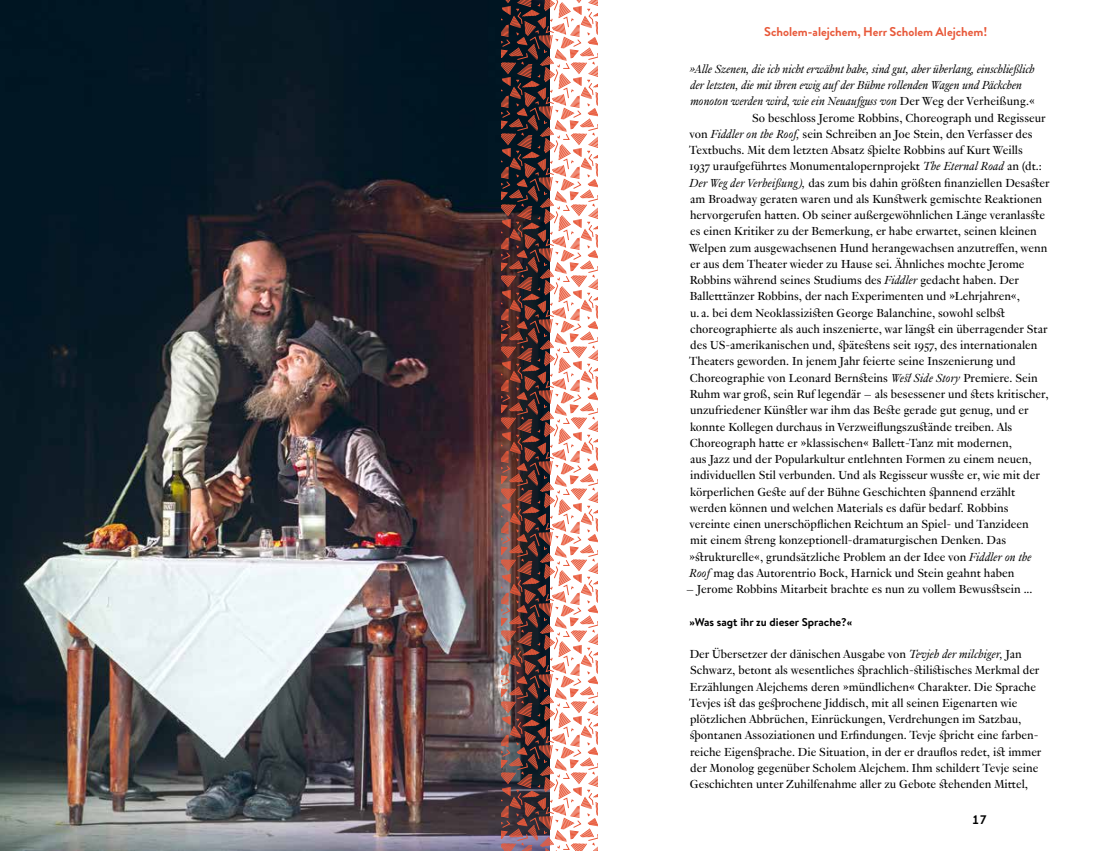
<style>
.page{position:relative;width:1099px;height:851px;background:#fff}
.page>*{position:absolute;margin:0;border:0;box-sizing:border-box;transform-origin:0 0}
.t1{font:12.75px/16.2px "Genath";color:#000}
.t2{font:italic 12.75px "Genath";color:#000}
.t3{font:700 12.75px "Brandon Grotesque";color:#e8593a}
.t4{font:700 12.75px "Brandon Grotesque";color:#000}
.t5{font:700 11.25px "Brandon Text";color:#000}
.s1{font-style:normal}
.s2{font-style:italic}
</style>
<div class="page">
<img style="left:0;top:0;width:501px;height:850px">
<svg style="left:501px;top:0;width:96px;height:850px"></svg>
<p class="t3" style="left:764px;top:22px;width:224px">Scholem-alejchem, Herr Scholem Alejchem!</p>
<p class="t2" style="left:689px;top:60px;width:347px">»Alle Szenen, die ich nicht erwähnt habe, sind gut, aber überlang, einschließlich</p>
<p class="t2" style="left:690px;top:76px;width:333px">der letzten, die mit ihren ewig auf der Bühne rollenden Wagen und Päckchen</p>
<p class="t2" style="left:690px;top:92px;width:346px">monoton werden wird, wie ein Neuaufguss von <span class="s1">Der Weg der Verheißung.«</span></p>
<p class="t1" style="left:752px;top:108px;width:295px">So beschloss Jerome Robbins, Choreograph und Regisseur</p>
<p class="t1" style="left:689px;top:125px;width:344px">von <span class="s2">Fiddler on the Roof,</span> sein Schreiben an Joe Stein, den Verfasser des</p>
<p class="t1" style="left:689px;top:141px;width:335px">Textbuchs. Mit dem letzten Absatz spielte Robbins auf Kurt Weills</p>
<p class="t1" style="left:689px;top:157px;width:354px">1937 uraufgeführtes Monumentalopernprojekt <span class="s2">The Eternal Road</span> an (dt.:</p>
<p class="t1" style="left:689px;top:173px;width:361px"><span class="s2">Der Weg der Verheißung),</span> das zum bis dahin größten finanziellen Desaster</p>
<p class="t1" style="left:690px;top:190px;width:353px">am Broadway geraten waren und als Kunstwerk gemischte Reaktionen</p>
<p class="t1" style="left:690px;top:206px;width:356px">hervorgerufen hatten. Ob seiner außergewöhnlichen Länge veranlasste</p>
<p class="t1" style="left:690px;top:222px;width:348px">es einen Kritiker zu der Bemerkung, er habe erwartet, seinen kleinen</p>
<p class="t1" style="left:689px;top:238px;width:360px">Welpen zum ausgewachsenen Hund herangewachsen anzutreffen, wenn</p>
<p class="t1" style="left:690px;top:255px;width:336px">er aus dem Theater wieder zu Hause sei. Ähnliches mochte Jerome</p>
<p class="t1" style="left:689px;top:271px;width:331px">Robbins während seines Studiums des <span class="s2">Fiddler</span> gedacht haben. Der</p>
<p class="t1" style="left:689px;top:287px;width:332px">Balletttänzer Robbins, der nach Experimenten und »Lehrjahren«,</p>
<p class="t1" style="left:690px;top:303px;width:316px">u. a. bei dem Neoklassizisten George Balanchine, sowohl selbst</p>
<p class="t1" style="left:690px;top:320px;width:359px">choreographierte als auch inszenierte, war längst ein überragender Star</p>
<p class="t1" style="left:690px;top:336px;width:349px">des US-amerikanischen und, spätestens seit 1957, des internationalen</p>
<p class="t1" style="left:689px;top:352px;width:328px">Theaters geworden. In jenem Jahr feierte seine Inszenierung und</p>
<p class="t1" style="left:690px;top:368px;width:349px">Choreographie von Leonard Bernsteins <span class="s2">West Side Story</span> Premiere. Sein</p>
<p class="t1" style="left:689px;top:385px;width:360px">Ruhm war groß, sein Ruf legendär – als besessener und stets kritischer,</p>
<p class="t1" style="left:690px;top:401px;width:340px">unzufriedener Künstler war ihm das Beste gerade gut genug, und er</p>
<p class="t1" style="left:690px;top:417px;width:324px">konnte Kollegen durchaus in Verzweiflungszustände treiben. Als</p>
<p class="t1" style="left:690px;top:433px;width:323px">Choreograph hatte er »klassischen« Ballett-Tanz mit modernen,</p>
<p class="t1" style="left:690px;top:450px;width:343px">aus Jazz und der Popularkultur entlehnten Formen zu einem neuen,</p>
<p class="t1" style="left:690px;top:466px;width:351px">individuellen Stil verbunden. Und als Regisseur wusste er, wie mit der</p>
<p class="t1" style="left:690px;top:482px;width:327px">körperlichen Geste auf der Bühne Geschichten spannend erzählt</p>
<p class="t1" style="left:689px;top:498px;width:320px">werden können und welchen Materials es dafür bedarf. Robbins</p>
<p class="t1" style="left:689px;top:515px;width:341px">vereinte einen unerschöpflichen Reichtum an Spiel- und Tanzideen</p>
<p class="t1" style="left:690px;top:531px;width:317px">mit einem streng konzeptionell-dramaturgischen Denken. Das</p>
<p class="t1" style="left:689px;top:547px;width:344px">»strukturelle«, grundsätzliche Problem an der Idee von <span class="s2">Fiddler on the</span></p>
<p class="t1" style="left:689px;top:563px;width:326px"><span class="s2">Roof</span> mag das Autorentrio Bock, Harnick und Stein geahnt haben</p>
<p class="t1" style="left:686px;top:580px;width:348px">– Jerome Robbins Mitarbeit brachte es nun zu vollem Bewusstsein ...</p>
<p class="t5" style="left:689px;top:613px;width:164px">»Was sagt ihr zu dieser Sprache?«</p>
<p class="t1" style="left:689px;top:645px;width:354px">Der Übersetzer der dänischen Ausgabe von <span class="s2">Tevjeh der milchiger,</span> Jan Schwarz, betont als wesentliches sprachlich-stilistisches Merkmal der Erzählungen Alejchems deren »mündlichen« Charakter. Die Sprache Tevjes ist das gesprochene Jiddisch, mit all seinen Eigenarten wie plötzlichen Abbrüchen, Einrückungen, Verdrehungen im Satzbau, spontanen Assoziationen und Erfindungen. Tevje spricht eine farben&shy;reiche Eigensprache. Die Situation, in der er drauflos redet, ist immer der Monolog gegenüber Scholem Alejchem. Ihm schildert Tevje seine Geschichten unter Zuhilfenahme aller zu Gebote stehenden Mittel,</p>
<p class="t4" style="left:971px;top:810px;width:17px">17</p>
</div>
